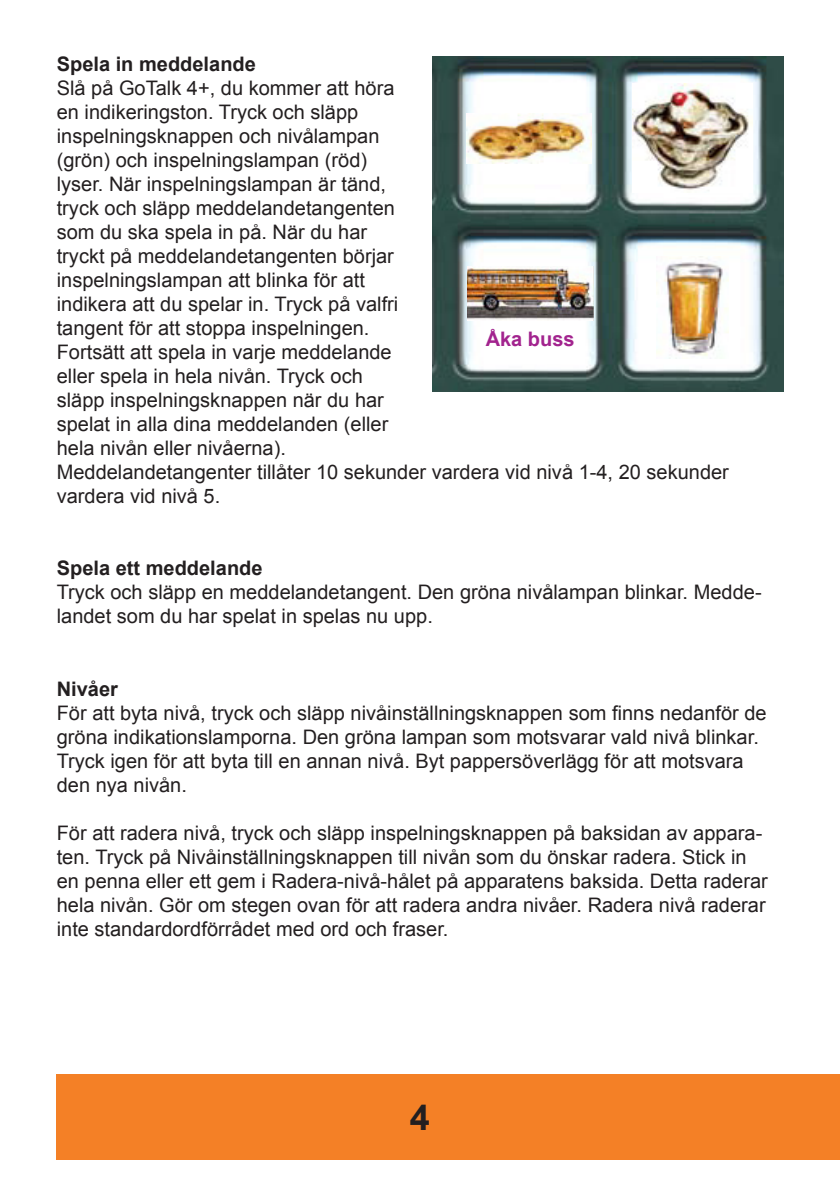
<style>
.page{position:relative;width:840px;height:1191px;background:#fff}
.page>*{position:absolute;margin:0;border:0;box-sizing:border-box;transform-origin:0 0}
.t1{font:700 36px "Arial";color:#231f20}
.Innehållsförteckning{font:20px/24px "Arial";color:#231f20}
.Innehållsförteckning-2{font:700 20px "Arial";color:#231f20}
.Innehållsförteckning-3{font:700 20px "Arial";color:#a2238e}
</style>
<div class="page">
<div style="left:57px;top:1074px;width:782px;height:85px;background:#f48026"></div>
<img style="left:432px;top:57px;width:350px;height:334px">
<img style="left:631px;top:84px;width:120px;height:109px">
<img style="left:466px;top:114px;width:125px;height:49px">
<img style="left:655px;top:256px;width:72px;height:103px">
<img style="left:467px;top:266px;width:126px;height:55px">
<p class="Innehållsförteckning-2" style="left:57px;top:51px;width:200px">Spela in meddelande</p>
<p class="Innehållsförteckning" style="left:57px;top:76px;width:343px">Slå på GoTalk 4+, du kommer att höra en indikeringston. Tryck och släpp inspelningsknappen och nivålampan (grön) och inspelningslampan (röd) lyser. När inspelningslampan är tänd, tryck och släpp meddelandetangenten som du ska spela in på. När du har tryckt på meddelandetangenten börjar inspelningslampan att blinka för att indikera att du spelar in. Tryck på valfri tangent för att stoppa inspelningen.<br>Fortsätt att spela in varje meddelande eller spela in hela nivån. Tryck och släpp inspelningsknappen när du har spelat in alla dina meddelanden (eller hela nivån eller nivåerna).</p>
<p class="Innehållsförteckning" style="left:57px;top:460px;width:673px">Meddelandetangenter tillåter 10 sekunder vardera vid nivå 1-4, 20 sekunder vardera vid nivå 5.</p>
<p class="Innehållsförteckning-3" style="left:485px;top:325px;width:90px">Åka buss</p>
<p class="Innehållsförteckning-2" style="left:57px;top:555px;width:207px">Spela ett meddelande</p>
<p class="Innehållsförteckning" style="left:57px;top:580px;width:706px">Tryck och släpp en meddelandetangent. Den gröna nivålampan blinkar. Medde&shy;landet som du har spelat in spelas nu upp.</p>
<p class="Innehållsförteckning-2" style="left:57px;top:675px;width:63px">Nivåer</p>
<p class="Innehållsförteckning" style="left:57px;top:700px;width:711px">För att byta nivå, tryck och släpp nivåinställningsknappen som finns nedanför de gröna indikationslamporna. Den gröna lampan som motsvarar vald nivå blinkar.<br>Tryck igen för att byta till en annan nivå. Byt pappersöverlägg för att motsvara den nya nivån.</p>
<p class="Innehållsförteckning" style="left:57px;top:820px;width:712px">För att radera nivå, tryck och släpp inspelningsknappen på baksidan av appara&shy;ten. Tryck på Nivåinställningsknappen till nivån som du önskar radera. Stick in en penna eller ett gem i Radera-nivå-hålet på apparatens baksida. Detta raderar hela nivån. Gör om stegen ovan för att radera andra nivåer. Radera nivå raderar inte standardordförrådet med ord och fraser.</p>
<h1 class="t1" style="left:410px;top:1093px;width:22px">4</h1>
</div>
